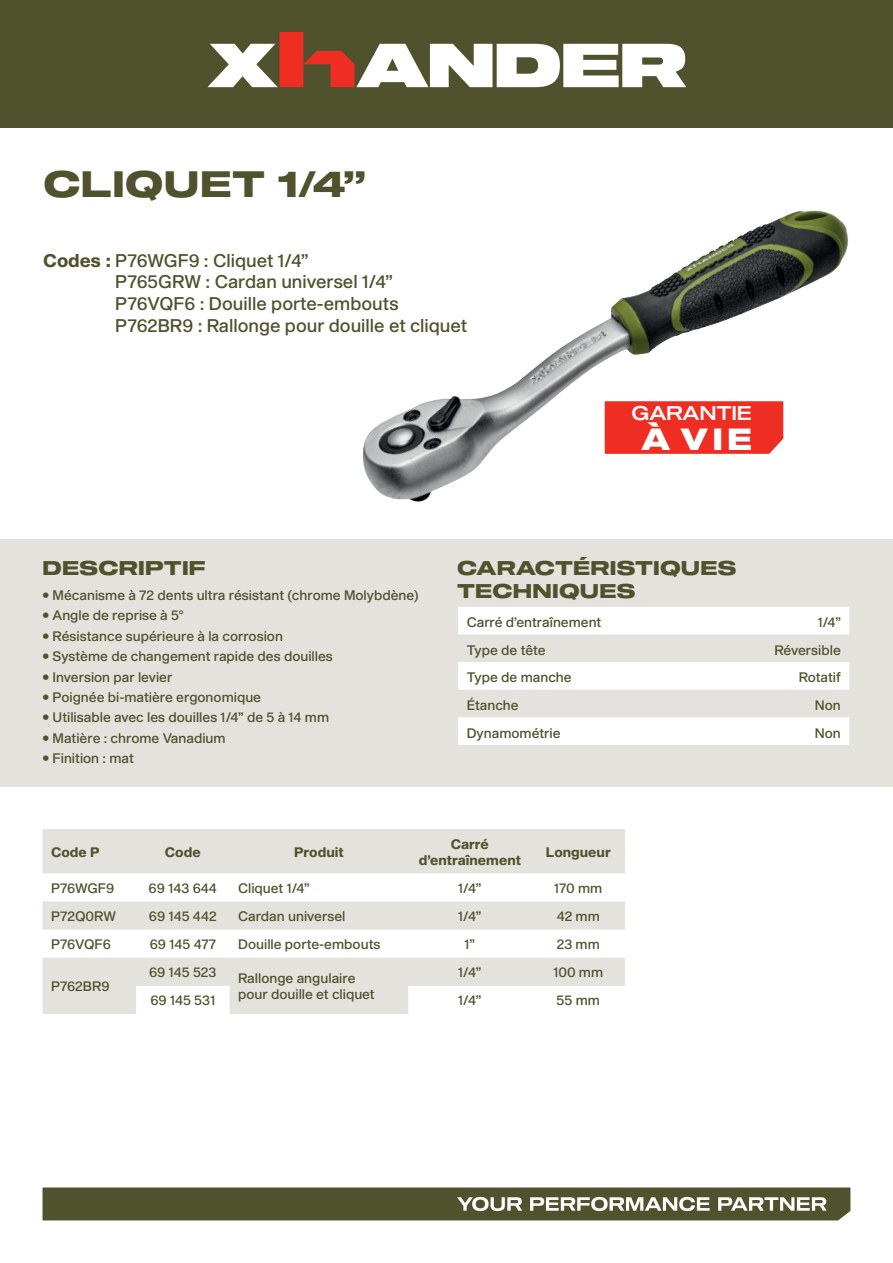
<style>
.page{position:relative;width:893px;height:1263px;background:#fff}
.page>*{position:absolute;margin:0;border:0;box-sizing:border-box;transform-origin:0 0}
.NOM_PRODUIT{font:36px "Shapiro 75 Heavy Extd";letter-spacing:.01em;color:#50512d}
.t1{font:30px "Shapiro 85 Super Heavy Wide";color:#fff}
.SsTitre{font:19.5px/22.5px "Shapiro 75 Heavy Extd";letter-spacing:.01em;color:#50512d}
.t2{font:19.5px "Shapiro 55 Middle Wide";letter-spacing:-.015em;color:#fff}
.Code_Norme{font:18px/21.6px "Shapiro 55 Middle";color:#50512d}
.Txt_courant{font:13.5px "Shapiro 55 Middle";color:#50512d}
.Txt_courant-2{font:800 13.5px "Shapiro 75";color:#50512d}
.s1{font-family:"Shapiro 75";font-weight:800}
</style>
<div class="page">
<svg style="left:43px;top:1187px;width:807px;height:33px;background:#636444"></svg>
<div style="left:0;top:0;width:893px;height:128px;background:#50512d"></div>
<svg style="left:207px;top:32px;width:479px;height:55px"></svg>
<img style="left:362px;top:211px;width:442px;height:291px">
<div style="left:0;top:539px;width:893px;height:247px;background:#e3e2dc"></div>
<svg style="left:458px;top:607px;width:391px;height:138px;fill:#fff"></svg>
<div style="left:43px;top:829px;width:582px;height:44px;background:#e3e2dc"></div>
<svg style="left:43px;top:901px;width:582px;height:113px;fill:#e3e2dc"></svg>
<p class="NOM_PRODUIT" style="left:43px;top:159px;width:324px">CLIQUET 1/4“</p>
<p class="Code_Norme" style="left:115px;top:250px;width:353px;text-indent:-72px"><span class="s1">Codes</span> P<span class="s1">:</span> 76WGF9 : Cliquet 1/4“<br>P765GRW : Cardan universel 1/4“ P76VQF6 : Douille porte-embouts P762BR9 : Rallonge pour douille et cliquet</p>
<p class="t2" style="left:631px;top:399px;width:122px">GARANTIE</p>
<p class="t1" style="left:642px;top:418px;width:112px">À V EI</p>
<p class="SsTitre" style="left:43px;top:558px;width:165px">DESCRIPTIF</p>
<p class="Txt_courant" style="left:43px;top:585px;width:378px">• Mécanisme à 72 dents ultra résistant (chrome Molybdène(</p>
<p class="Txt_courant" style="left:43px;top:606px;width:143px">• Angle de reprise à 5°</p>
<p class="Txt_courant" style="left:43px;top:626px;width:242px">• Résistance supérieure laà corrosion</p>
<p class="Txt_courant" style="left:43px;top:647px;width:292px">• Système de changement rapide des douilles</p>
<p class="Txt_courant" style="left:43px;top:667px;width:131px">• Inversion par levier</p>
<p class="Txt_courant" style="left:43px;top:687px;width:220px">• Poignée bi-matière ergonomique</p>
<p class="Txt_courant" style="left:43px;top:708px;width:288px">• Utilisable avec les douilles 1/4” de à5 14 mm</p>
<p class="Txt_courant" style="left:43px;top:728px;width:185px">• Matière : chrome Vanadium</p>
<p class="Txt_courant" style="left:43px;top:749px;width:93px">• Finition : mat</p>
<p class="SsTitre" style="left:457px;top:558px;width:281px">CARACTÉRISTIQUES<br>TECHNIQUES</p>
<p class="Txt_courant" style="left:467px;top:613px;width:136px">Carré d’entraînement</p>
<p class="Txt_courant" style="left:467px;top:640px;width:80px">Type de tête</p>
<p class="Txt_courant" style="left:467px;top:668px;width:106px">Type de manche</p>
<p class="Txt_courant" style="left:467px;top:696px;width:54px">Étanche</p>
<p class="Txt_courant" style="left:467px;top:723px;width:95px">Dynamométrie</p>
<p class="Txt_courant-2" style="left:451px;top:834px;width:40px">Carré</p>
<p class="Txt_courant-2" style="left:51px;top:842px;width:50px">Code P</p>
<p class="Txt_courant-2" style="left:546px;top:842px;width:66px">Longueur</p>
<p class="Txt_courant-2" style="left:165px;top:842px;width:37px">Code</p>
<p class="Txt_courant-2" style="left:294px;top:842px;width:51px">Produit</p>
<p class="Txt_courant-2" style="left:419px;top:850px;width:104px">d’entraînement</p>
<p class="Txt_courant" style="left:51px;top:878px;width:65px">P76WGF9</p>
<p class="Txt_courant" style="left:149px;top:878px;width:70px">69 143 644</p>
<p class="Txt_courant" style="left:238px;top:878px;width:73px">Cliquet 1/4”</p>
<p class="Txt_courant" style="left:458px;top:878px;width:25px">1/4”</p>
<p class="Txt_courant" style="left:554px;top:878px;width:50px">170 mm</p>
<p class="Txt_courant" style="left:51px;top:907px;width:67px">P72Q0RW</p>
<p class="Txt_courant" style="left:149px;top:907px;width:69px">69 145 442</p>
<p class="Txt_courant" style="left:238px;top:907px;width:109px">Cardan universel</p>
<p class="Txt_courant" style="left:458px;top:907px;width:25px">1/4”</p>
<p class="Txt_courant" style="left:557px;top:907px;width:45px">42 mm</p>
<p class="Txt_courant" style="left:51px;top:935px;width:62px">P76VQF6</p>
<p class="Txt_courant" style="left:51px;top:977px;width:60px">P762BR9</p>
<p class="Txt_courant" style="left:150px;top:935px;width:68px">69 145 477</p>
<p class="Txt_courant" style="left:149px;top:963px;width:69px">69 145 523</p>
<p class="Txt_courant" style="left:150px;top:991px;width:67px">69 145 531</p>
<p class="Txt_courant" style="left:238px;top:935px;width:144px">Douille porte-embouts</p>
<p class="Txt_courant" style="left:238px;top:969px;width:119px">Rallonge angulaire</p>
<p class="Txt_courant" style="left:238px;top:985px;width:138px">pour douille et cliquet</p>
<p class="Txt_courant" style="left:465px;top:935px;width:12px">”1</p>
<p class="Txt_courant" style="left:557px;top:935px;width:45px">23 mm</p>
<p class="Txt_courant" style="left:458px;top:963px;width:25px">1/4”</p>
<p class="Txt_courant" style="left:553px;top:963px;width:51px">100 mm</p>
<p class="Txt_courant" style="left:458px;top:991px;width:25px">1/4”</p>
<p class="Txt_courant" style="left:557px;top:991px;width:45px">55 mm</p>
<p class="Txt_courant" style="left:818px;top:613px;width:25px">1/4“</p>
<p class="Txt_courant" style="left:774px;top:640px;width:68px">Réversible</p>
<p class="Txt_courant" style="left:799px;top:668px;width:44px">Rotatif</p>
<p class="Txt_courant" style="left:815px;top:696px;width:27px">Non</p>
<p class="Txt_courant" style="left:815px;top:723px;width:27px">Non</p>
</div>
